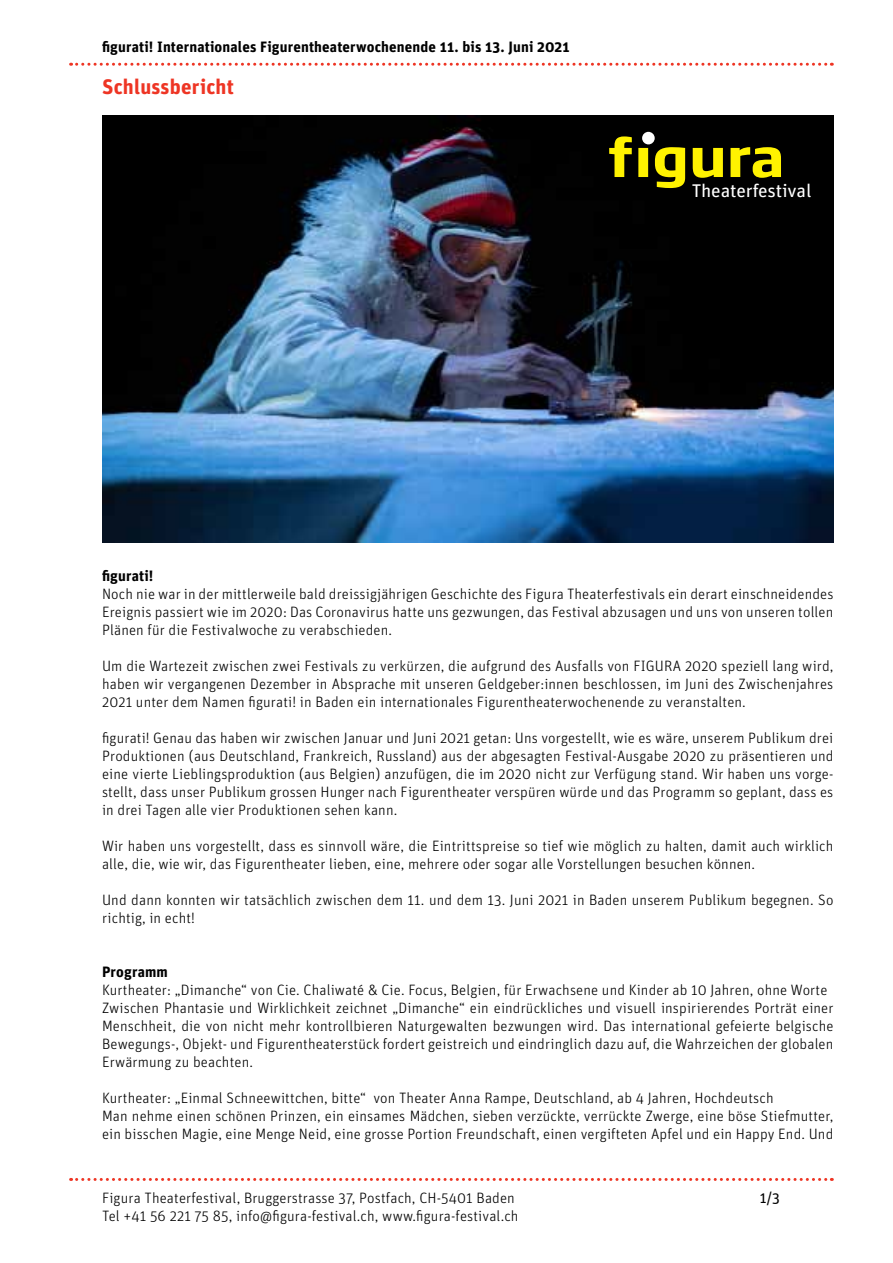
<style>
.page{position:relative;width:893px;height:1263px;background:#fff}
.page>*{position:absolute;margin:0;border:0;box-sizing:border-box;transform-origin:0 0}
.t1{font:700 21px "Unit";letter-spacing:.01em;color:#ee3524}
.t2{font:18.3px "Unit";letter-spacing:-.01em;color:#fff;scale:1.06 1}
.t3{font:300 15px/18px "Unit";letter-spacing:.01em;color:#000}
.t4{font:700 15px "Unit";letter-spacing:.01em;color:#000}
.t5{font:15px "Unit";color:#000}
</style>
<div class="page">
<svg style="left:71px;top:1178px;width:761px;height:3px"></svg>
<svg style="left:71px;top:63px;width:761px;height:3px"></svg>
<img style="left:102px;top:116px;width:731px;height:426px">
<div style="left:604px;top:127px;width:211px;height:75px;background:#000"></div>
<svg style="left:609px;top:136px;width:172px;height:52px"></svg>
<div style="left:642px;top:132px;width:13px;height:12px;background:#fff;border-radius:50%"></div>
<p class="t4" style="left:102px;top:38px;width:469px">figurati! Internationales Figurentheaterwochenende 11. bis 13. Juni 2021</p>
<h1 class="t1" style="left:102px;top:74px;width:133px">Schlussbericht</h1>
<p class="t2" style="left:692px;top:180px;width:114px">Theaterfestival</p>
<p class="t4" style="left:102px;top:566px;width:53px">figurati!</p>
<p class="t3" style="left:102px;top:584px;width:733px;text-align:justify">Noch nie war in der mittlerweile bald dreissigjährigen Geschichte des Figura Theaterfestivals ein derart einschneidendes Ereignis passiert wie im 2020: Das Coronavirus hatte uns gezwungen, das Festival abzusagen und uns von unseren tollen Plänen für die Festivalwoche zu verabschieden.</p>
<p class="t3" style="left:102px;top:656px;width:733px;text-align:justify">Um die Wartezeit zwischen zwei Festivals zu verkürzen, die aufgrund des Ausfalls von FIGURA 2020 speziell lang wird, haben wir vergangenen Dezember in Absprache mit unseren Geldgeber:innen beschlossen, im Juni des Zwischenjahres 2021 unter dem Namen figurati! in Baden ein internationales Figurentheaterwochenende zu veranstalten.</p>
<p class="t3" style="left:102px;top:728px;width:733px;text-align:justify">figurati! Genau das haben wir zwischen Januar und Juni 2021 getan: Uns vorgestellt, wie es wäre, unserem Publikum drei Produktionen (aus Deutschland, Frankreich, Russland) aus der abgesagten Festival-Ausgabe 2020 zu präsentieren und eine vierte Lieblingsproduktion (aus Belgien) anzufügen, die im 2020 nicht zur Verfügung stand. Wir haben uns vorge&shy;stellt, dass unser Publikum grossen Hunger nach Figurentheater verspüren würde und das Programm so geplant, dass es in drei Tagen alle vier Produktionen sehen kann.</p>
<p class="t3" style="left:102px;top:836px;width:733px">Wir haben uns vorgestellt, dass es sinnvoll wäre, die Eintrittspreise so tief wie möglich zu halten, damit auch wirklich alle, die, wie wir, das Figurentheater lieben, eine, mehrere oder sogar alle Vorstellungen besuchen können.</p>
<p class="t3" style="left:102px;top:890px;width:733px">Und dann konnten wir tatsächlich zwischen dem 11. und dem 13. Juni 2021 in Baden unserem Publikum begegnen. So richtig, in echt!</p>
<p class="t4" style="left:102px;top:962px;width:67px">Programm</p>
<p class="t3" style="left:102px;top:980px;width:733px">Kurtheater: „Dimanche“ von Cie. Chaliwaté &amp; Cie. Focus, Belgien, für Erwachsene und Kinder ab 10 Jahren, ohne Worte Zwischen Phantasie und Wirklichkeit zeichnet „Dimanche“ ein eindrückliches und visuell inspirierendes Porträt einer Menschheit, die von nicht mehr kontrollbieren Naturgewalten bezwungen wird. Das international gefeierte belgische Bewegungs-, Objekt- und Figurentheaterstück fordert geistreich und eindringlich dazu auf, die Wahrzeichen der globalen Erwärmung zu beachten.</p>
<p class="t3" style="left:102px;top:1088px;width:733px">Kurtheater: „Einmal Schneewittchen, bitte“ von Theater Anna Rampe, Deutschland, ab 4 Jahren, Hochdeutsch<br>Man nehme einen schönen Prinzen, ein einsames Mädchen, sieben verzückte, verrückte Zwerge, eine böse Stiefmutter, ein bisschen Magie, eine Menge Neid, eine grosse Portion Freundschaft, einen vergifteten Apfel und ein Happy End. Und</p>
<p class="t3" style="left:102px;top:1188px;width:418px">Figura Theaterfestival, Bruggerstrasse 37, Postfach, CH-5401 Baden<br>Tel +41 56 221 75 85, info@figura-festival.ch, www.figura-festival.ch</p>
<p class="t5" style="left:760px;top:1188px;width:22px">1/3</p>
</div>
